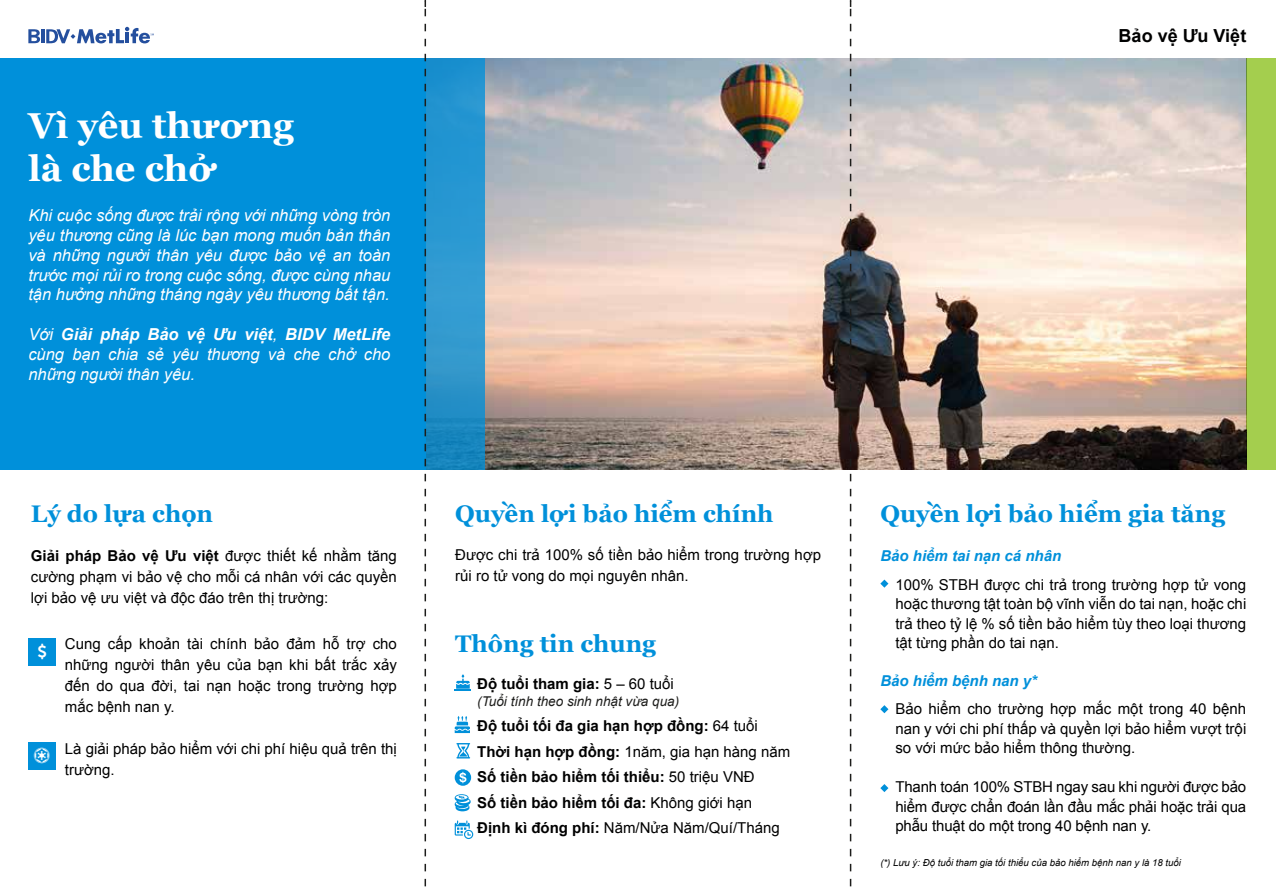
<style>
.page{position:relative;width:1276px;height:893px;background:#fff}
.page>*{position:absolute;margin:0;border:0;box-sizing:border-box;transform-origin:0 0}
.t1{font:700 36px/43.5px "Georgia";color:#fff}
.t2{font:700 24px "Georgia";color:#0090da}
.t3{font:700 18px "Arial";color:#000101}
.t4{font:italic 16.5px/19.8px "Arial";color:#fff;text-align:justify}
.t5{font:15px/21px "Arial";color:#000101;text-align:justify}
.t6{font:700 15px/25.5px "Arial";color:#000101}
.t7{font:italic 700 15px "Arial";color:#0090da}
.t8{font:italic 13.5px "Arial";color:#1d1d1b}
.t9{font:italic 9.6px "Arial";color:#000101}
.s1{font-weight:700}
.s2{font-weight:400}
</style>
<div class="page">
<img style="left:485px;top:58px;width:761px;height:411px">
<svg style="left:426px;top:58px;width:59px;height:411px"></svg>
<div style="left:1246px;top:58px;width:30px;height:411px;background:#a4ce4e"></div>
<hr style="left:42px;top:29px;width:3px;height:14px;background:#244f9e">
<svg style="left:28px;top:29px;width:12px;height:14px"></svg>
<svg style="left:46px;top:27px;width:108px;height:16px"></svg>
<div style="left:0;top:58px;width:425px;height:411px;background:#0090da"></div>
<div style="left:28px;top:638px;width:27px;height:27px;background:#0090da"></div>
<div style="left:28px;top:742px;width:27px;height:27px;background:#0090da"></div>
<svg style="left:880px;top:580px;width:8px;height:8px"></svg>
<svg style="left:880px;top:705px;width:8px;height:8px"></svg>
<svg style="left:880px;top:784px;width:8px;height:8px"></svg>
<svg style="left:455px;top:674px;width:16px;height:17px"></svg>
<svg style="left:455px;top:820px;width:18px;height:19px"></svg>
<svg style="left:455px;top:769px;width:16px;height:17px"></svg>
<svg style="left:455px;top:716px;width:15px;height:17px"></svg>
<svg style="left:455px;top:794px;width:16px;height:17px"></svg>
<svg style="left:456px;top:743px;width:14px;height:15px"></svg>
<svg style="left:850px;top:0;width:1px;height:887px"></svg>
<svg style="left:424px;top:0;width:2px;height:887px"></svg>
<h1 class="t1" style="left:28px;top:102px;width:267px">Vì yêu thương là che chở</h1>
<p class="t4" style="left:28px;top:206px;width:363px">Khi cuộc sống được trải rộng với những vòng tròn yêu thương cũng là lúc bạn mong muốn bản thân và những người thân yêu được bảo vệ an toàn trước mọi rủi ro trong cuộc sống, được cùng nhau tận hưởng những tháng ngày yêu thương bất tận.</p>
<p class="t4" style="left:28px;top:325px;width:363px">Với <span class="s1">Giải pháp Bảo vệ Ưu việt</span>, <span class="s1">BIDV MetLife </span>cùng bạn chia sẻ yêu thương và che chở cho những người thân yêu.</p>
<h2 class="t2" style="left:31px;top:496px;width:184px">Lý do lựa chọn</h2>
<p class="t5" style="left:31px;top:546px;width:367px"><span class="s1">Giải pháp Bảo vệ Ưu việt</span> được thiết kế nhằm tăng cường phạm vi bảo vệ cho mỗi cá nhân với các quyền lợi bảo vệ ưu việt và độc đáo trên thị trường:</p>
<p class="t5" style="left:65px;top:633px;width:333px">Cung cấp khoản tài chính bảo đảm hỗ trợ cho những người thân yêu của bạn khi bất trắc xảy đến do qua đời, tai nạn hoặc trong trường hợp mắc bệnh nan y.</p>
<p class="t5" style="left:65px;top:738px;width:333px">Là giải pháp bảo hiểm với chi phí hiệu quả trên thị trường.</p>
<h2 class="t2" style="left:455px;top:496px;width:320px">Quyền lợi bảo hiểm chính</h2>
<p class="t5" style="left:455px;top:544px;width:367px">Được chi trả 100% số tiền bảo hiểm trong trường hợp rủi ro tử vong do mọi nguyên nhân.</p>
<h2 class="t2" style="left:455px;top:625px;width:202px">Thông tin chung</h2>
<p class="t6" style="left:477px;top:672px;width:198px">Độ tuổi tham gia: <span class="s2">5 – 60 tuổi</span></p>
<p class="t8" style="left:477px;top:692px;width:203px">(Tuổi tính theo sinh nhật vừa qua)</p>
<p class="t6" style="left:477px;top:713px;width:315px">Độ tuổi tối đa gia hạn hợp đồng: <span class="s2">64 tuổi </span>Thời hạn hợp đồng: <span class="s2">1năm, gia hạn hàng năm </span>Số tiền bảo hiểm tối thiểu: <span class="s2">50 triệu VNĐ<br></span>Số tiền bảo hiểm tối đa: <span class="s2">Không giới hạn<br></span>Định kì đóng phí: <span class="s2">Năm/Nửa Năm/Quí/Tháng</span></p>
<p class="t3" style="left:1118px;top:23px;width:129px">Bảo vệ Ưu Việt</p>
<h2 class="t2" style="left:880px;top:496px;width:346px">Quyền lợi bảo hiểm gia tăng</h2>
<p class="t7" style="left:880px;top:546px;width:182px">Bảo hiểm tai nạn cá nhân</p>
<p class="t5" style="left:895px;top:575px;width:352px;line-height:19.5px">100% STBH được chi trả trong trường hợp tử vong hoặc thương tật toàn bộ vĩnh viễn do tai nạn, hoặc chi trả theo tỷ lệ % số tiền bảo hiểm tùy theo loại thương tật từng phần do tai nạn.</p>
<p class="t7" style="left:880px;top:671px;width:158px">Bảo hiểm bệnh nan y*</p>
<p class="t5" style="left:895px;top:699px;width:352px;line-height:19.5px">Bảo hiểm cho trường hợp mắc một trong 40 bệnh nan y với chi phí thấp và quyền lợi bảo hiểm vượt trội so với mức bảo hiểm thông thường.</p>
<p class="t5" style="left:895px;top:777px;width:352px;line-height:19.5px">Thanh toán 100% STBH ngay sau khi người được bảo hiểm được chẩn đoán lần đầu mắc phải hoặc trải qua phẫu thuật do một trong 40 bệnh nan y.</p>
<p class="t9" style="left:880px;top:856px;width:302px">(*) Lưu ý: Độ tuổi tham gia tối thiểu của bảo hiểm bệnh nan y là 18 tuổi</p>
</div>
